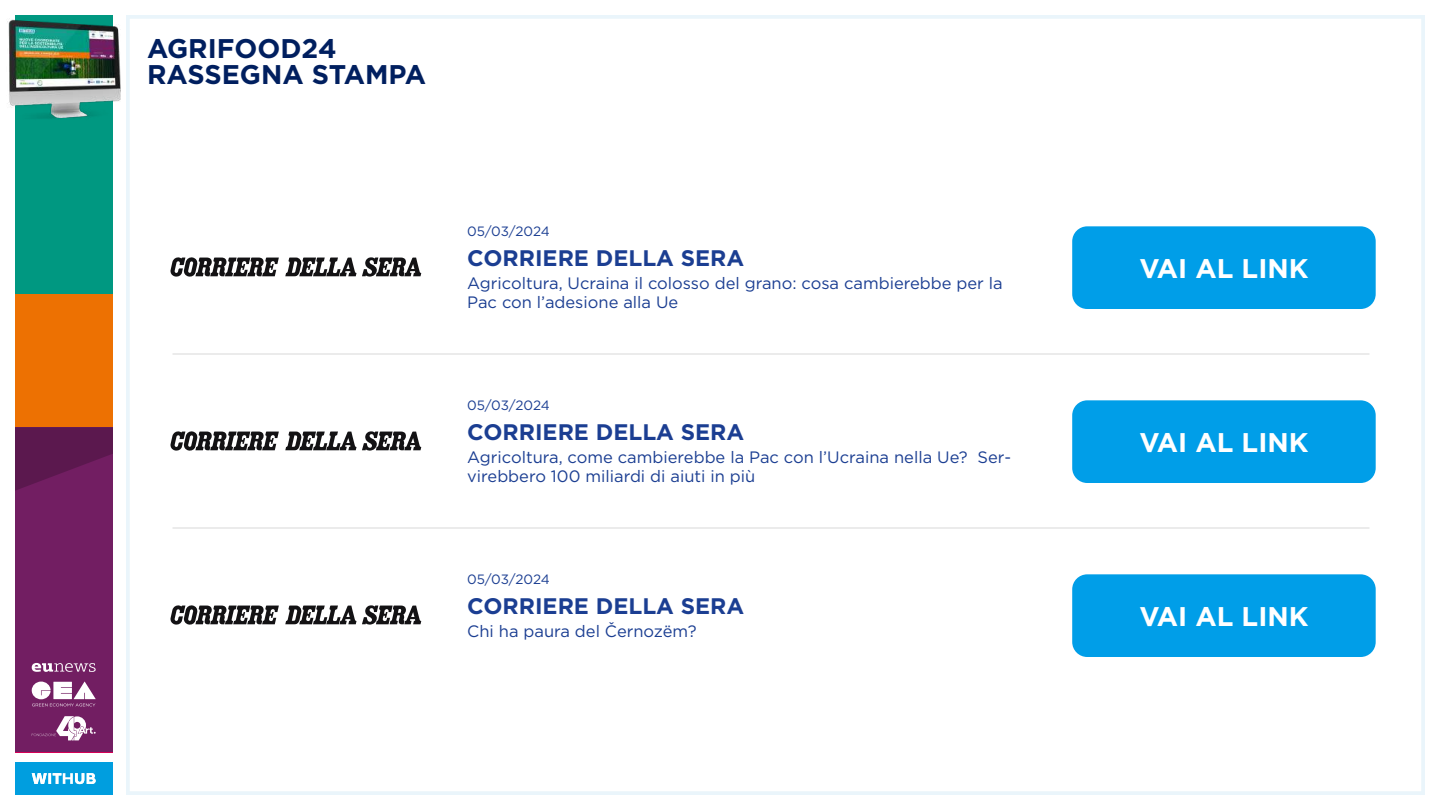
<style>
.page{position:relative;width:1440px;height:810px;background:#fff}
.page>*{position:absolute;margin:0;border:0;box-sizing:border-box;transform-origin:0 0}
.t1{font:700 27px "Gotham";color:#fff}
.t2{font:700 27px/26.2px "Gotham";color:#001f5f}
.t3{font:700 22.5px "Gotham";color:#1b3e92}
.t4{font:16.5px/19.8px "Gotham";color:#1b3e92}
.t5{font:13.5px "Gotham";letter-spacing:-.01em;color:#1b3e92}
</style>
<div class="page">
<div style="left:15px;top:15px;width:97px;height:279px;background:#009881"></div>
<div style="left:15px;top:294px;width:97px;height:133px;background:#ed7102"></div>
<div style="left:15px;top:427px;width:97px;height:325px;background:#721e62"></div>
<svg style="left:15px;top:427px;width:97px;height:64px"></svg>
<div style="left:15px;top:762px;width:97px;height:33px;background:#009edf"></div>
<svg style="left:32px;top:681px;width:64px;height:25px"></svg>
<svg style="left:32px;top:663px;width:64px;height:9px"></svg>
<svg style="left:32px;top:716px;width:64px;height:24px"></svg>
<svg style="left:32px;top:773px;width:64px;height:11px"></svg>
<img style="left:7px;top:15px;width:150px;height:123px">
<hr style="left:172px;top:353px;width:1198px;height:2px;background:#e5e5e5">
<hr style="left:172px;top:527px;width:1198px;height:2px;background:#e5e5e5">
<svg style="left:170px;top:257px;width:109px;height:20px"></svg>
<svg style="left:285px;top:257px;width:136px;height:20px"></svg>
<div style="left:1072px;top:226px;width:304px;height:83px;background:#009ee8;border-radius:15px"></div>
<svg style="left:170px;top:431px;width:109px;height:20px"></svg>
<svg style="left:285px;top:431px;width:136px;height:20px"></svg>
<div style="left:1072px;top:400px;width:304px;height:83px;background:#009ee8;border-radius:15px"></div>
<svg style="left:170px;top:605px;width:109px;height:20px"></svg>
<svg style="left:285px;top:605px;width:136px;height:20px"></svg>
<div style="left:1072px;top:574px;width:304px;height:83px;background:#009ee8;border-radius:15px"></div>
<h1 class="t2" style="left:147px;top:35px;width:281px">AGRIFOOD24<br>RASSEGNA STAMPA</h1>
<p class="t5" style="left:467px;top:223px;width:84px">05/03/2024</p>
<h2 class="t3" style="left:467px;top:244px;width:279px">CORRIERE DELLA SERA</h2>
<p class="t4" style="left:467px;top:272px;width:537px">Agricoltura, Ucraina il colosso del grano: cosa cambierebbe per la<br>Pac con l’adesione alla Ue</p>
<p class="t5" style="left:467px;top:397px;width:84px">05/03/2024</p>
<h2 class="t3" style="left:467px;top:418px;width:279px">CORRIERE DELLA SERA</h2>
<p class="t4" style="left:467px;top:446px;width:546px">Agricoltura, come cambierebbe la Pac con l’Ucraina nella Ue? Ser&shy;virebbero 100 miliardi di aiuti in più</p>
<p class="t5" style="left:467px;top:571px;width:84px">05/03/2024</p>
<h2 class="t3" style="left:467px;top:592px;width:279px">CORRIERE DELLA SERA</h2>
<p class="t4" style="left:467px;top:620px;width:231px">Chi ha paura del Černozëm?</p>
<h1 class="t1" style="left:1139px;top:251px;width:171px">VAI AL LINK</h1>
<h1 class="t1" style="left:1139px;top:425px;width:171px">VAI AL LINK</h1>
<h1 class="t1" style="left:1139px;top:599px;width:171px">VAI AL LINK</h1>
</div>
